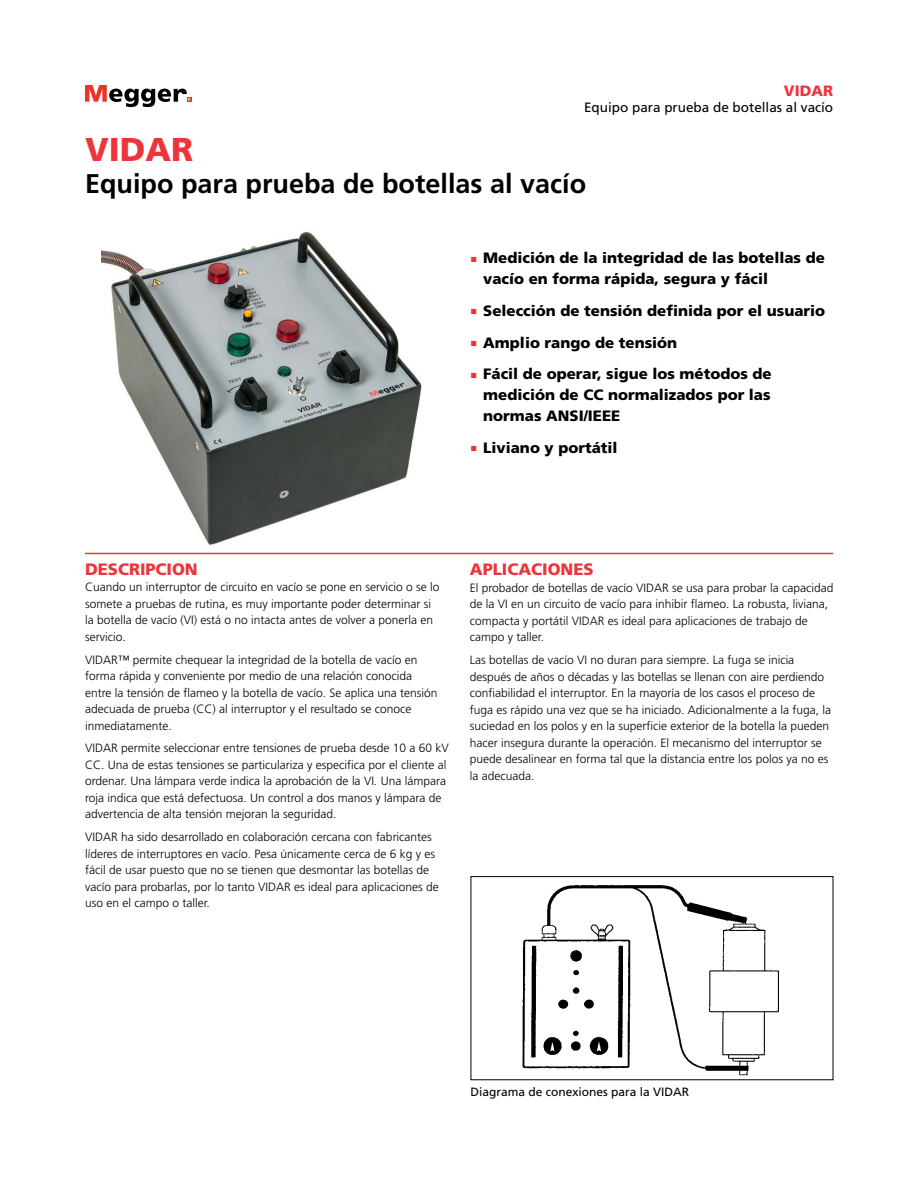
<style>
.page{position:relative;width:918px;height:1188px;background:#fff}
.page>*{position:absolute;margin:0;border:0;box-sizing:border-box;transform-origin:0 0}
.t1{font:900 33px "Frutiger LT Std";color:#ee343b}
.t2{font:700 27px "Frutiger LT Std";color:#000}
.t3{font:900 16.5px "Frutiger LT Std";color:#ee343b}
.t4{font:900 15px/21px "Frutiger LT Std";color:#000}
.t5{font:900 15px "Frutiger LT Std";color:#ee343b}
.t6{font:13.5px "Frutiger LT Std";color:#000}
.t7{font:300 12px/16.5px "Frutiger LT Std";color:#000}
.t8{font:12px "Frutiger LT Std";color:#000}
.s1{color:#ee343b}
</style>
<div class="page">
<svg style="left:85px;top:85px;width:106px;height:22px"></svg>
<hr style="left:85px;top:553px;width:748px;height:1px;background:#ee343b">
<img style="left:522px;top:885px;width:258px;height:191px">
<div style="left:471px;top:876px;width:362px;height:204px;border:1px solid #000"></div>
<img style="left:102px;top:231px;width:320px;height:314px">
<p class="t5" style="left:784px;top:82px;width:51px">VIDAR</p>
<p class="t6" style="left:584px;top:100px;width:251px">Equipo para prueba de botellas al vacío</p>
<h1 class="t1" style="left:85px;top:129px;width:110px">VIDAR</h1>
<h2 class="t2" style="left:85px;top:168px;width:503px">Equipo para prueba de botellas al vacío</h2>
<p class="t4" style="left:483px;top:248px;width:343px;text-indent:-13px"><span class="s1">▪</span> Medición de la integridad de las botellas de vacío en forma rápida, segura y fácil</p>
<p class="t4" style="left:471px;top:300px;width:356px"><span class="s1">▪</span> Selección de tensión definida por el usuario</p>
<p class="t4" style="left:471px;top:332px;width:208px"><span class="s1">▪</span> Amplio rango de tensión</p>
<p class="t4" style="left:483px;top:363px;width:290px;text-align:justify;text-indent:-13px"><span class="s1">▪</span> Fácil de operar, sigue los métodos de medición de CC normalizados por las normas ANSI/IEEE</p>
<p class="t4" style="left:471px;top:437px;width:149px"><span class="s1">▪</span> Liviano y portátil</p>
<h3 class="t3" style="left:85px;top:559px;width:114px">DESCRIPCION</h3>
<p class="t7" style="left:85px;top:579px;width:356px">Cuando un interruptor de circuito en vacío se pone en servicio o se lo somete a pruebas de rutina, es muy importante poder determinar si la botella de vacío (VI) está o no intacta antes de volver a ponerla en servicio.</p>
<p class="t7" style="left:85px;top:651px;width:354px">VIDAR™ permite chequear la integridad de la botella de vacío en forma rápida y conveniente por medio de una relación conocida entre la tensión de flameo y la botella de vacío. Se aplica una tensión adecuada de prueba (CC) al interruptor y el resultado se conoce inmediatamente.</p>
<p class="t7" style="left:85px;top:740px;width:365px">VIDAR permite seleccionar entre tensiones de prueba desde 10 a 60 kV CC. Una de estas tensiones se particulariza y especifica por el cliente al ordenar. Una lámpara verde indica la aprobación de la VI. Una lámpara roja indica que está defectuosa. Un control a dos manos y lámpara de advertencia de alta tensión mejoran la seguridad.</p>
<p class="t7" style="left:85px;top:829px;width:355px">VIDAR ha sido desarrollado en colaboración cercana con fabricantes líderes de interruptores en vacío. Pesa únicamente cerca de 6 kg y es fácil de usar puesto que no se tienen que desmontar las botellas de vacío para probarlas, por lo tanto VIDAR es ideal para aplicaciones de uso en el campo o taller.</p>
<h3 class="t3" style="left:470px;top:559px;width:125px">APLICACIONES</h3>
<p class="t7" style="left:470px;top:579px;width:365px">El probador de botellas de vacío VIDAR se usa para probar la capacidad de la VI en un circuito de vacío para inhibir flameo. La robusta, liviana, compacta y portátil VIDAR es ideal para aplicaciones de trabajo de campo y taller.</p>
<p class="t7" style="left:470px;top:652px;width:363px">Las botellas de vacío VI no duran para siempre. La fuga se inicia después de años o décadas y las botellas se llenan con aire perdiendo confiabilidad el interruptor. En la mayoría de los casos el proceso de fuga es rápido una vez que se ha iniciado. Adicionalmente a la fuga, la suciedad en los polos y en la superficie exterior de la botella la pueden hacer insegura durante la operación. El mecanismo del interruptor se puede desalinear en forma tal que la distancia entre los polos ya no es la adecuada.</p>
<p class="t8" style="left:471px;top:1085px;width:220px">Diagrama de conexiones para la VIDAR</p>
</div>
